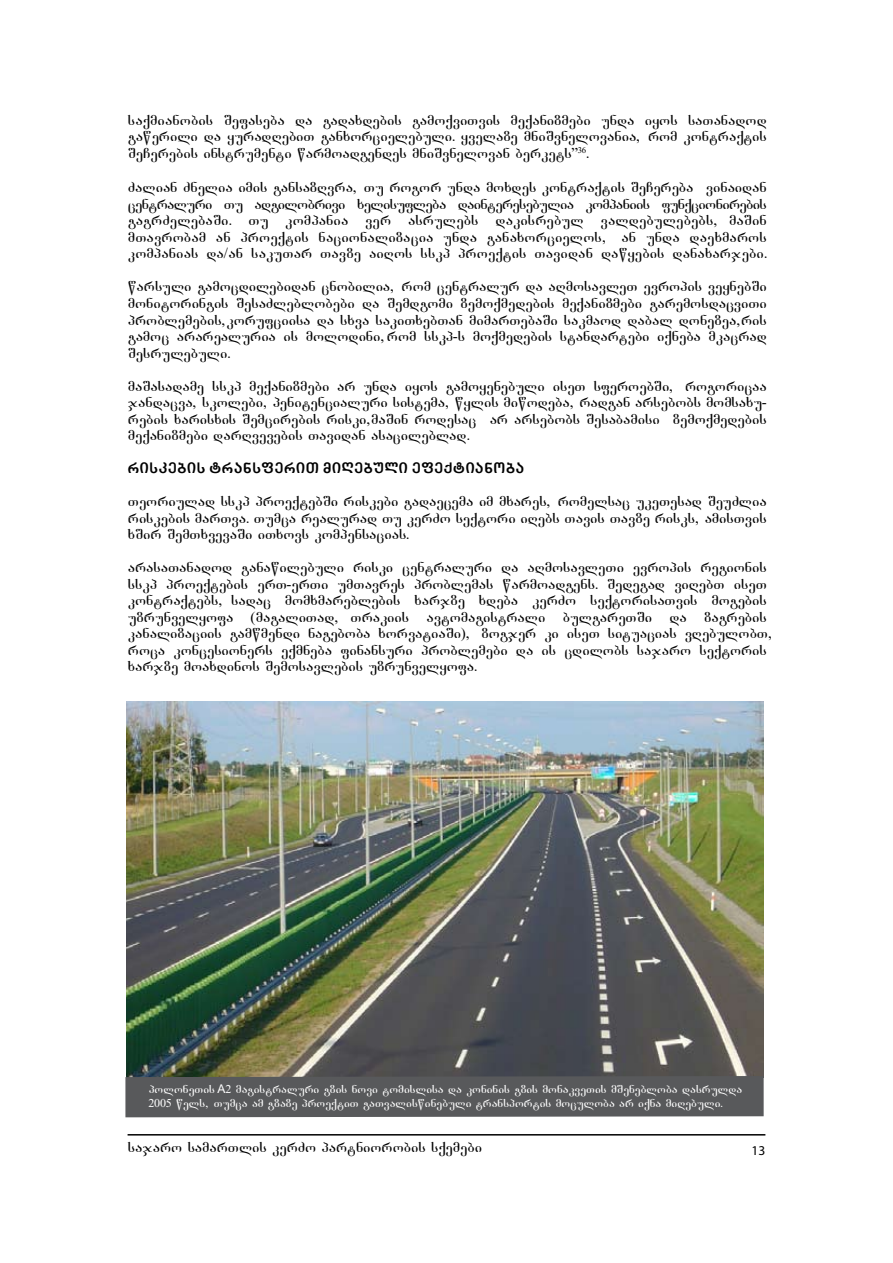
<style>
.page{position:relative;width:893px;height:1263px;background:#fff}
.page>*{position:absolute;margin:0;border:0;box-sizing:border-box;transform-origin:0 0}
.t1{font:15px/16.5px "Grigolia";color:#000;text-align:justify}
.t2{font:700 15px "H Kolkhety Mtav";color:#000}
.t3{font:13.5px "Myriad Pro";color:#000}
.t4{font:12px/13.5px "Grigolia";color:#fff}
.s1{font-family:"Arial"}
</style>
<div class="page">
<hr style="left:128px;top:1134px;width:637px;height:1px;background:#000">
<img style="left:126px;top:702px;width:637px;height:374px">
<div style="left:125px;top:1076px;width:639px;height:41px;background:#58595b"></div>
<p class="t1" style="left:128px;top:113px;width:640px">SAQMIANOBIS SEFASEBA DA GADAXDEBIS GAMOQVITVIS MEQANIZMEBI UNDA IYOS SATANADOD GAWERILI DA YURADREBIT GANXORCIELEBULI. YVELAZE MNISVNELOVANIA, ROM KONTRAQTIS SECEREBIS INSTRUMENTI WARMOADGENDES MNISVNELOVAN BERKETS”<sup>36</sup>.</p>
<p class="t1" style="left:128px;top:181px;width:640px">ZALIAN ZNELIA IMIS GANSAZRVRA, TU ROGOR UNDA MOXDES KONTRAQTIS SECEREBA VINAIDAN CENTRALURI TU ADGILOBRIVI XELISUFLEBA DAINTERESEBULIA KOMPANIIS FUNQCIONIREBIS GAGRZELEBASI. TU KOMPANIA VER ASRULEBS DAKISREBUL VALDEBULEBEBS, MASIN MTAVROBAM AN PROEQTIS NACIONALIZACIA UNDA GANAXORCIELOS, AN UNDA DAEXMAROS KOMPANIAS DA/AN SAKUTAR TAVZE AIROS SSKP PROEQTIS TAVIDAN DAWYEBIS DANAXARJEBI.</p>
<p class="t1" style="left:128px;top:280px;width:640px">WARSULI GAMOCDILEBIDAN CNOBILIA, ROM CENTRALUR DA ARMOSAVLET EVROPIS VEYNEBSI MONITORINGIS SESAZLEBLOBEBI DA SEMDGOMI ZEMOQMEDEBIS MEQANIZMEBI GAREMOSDACVITI PROBLEMEBIS, KORUFCIISA DA SXVA SAKITXEBTAN MIMARTEBASI SAKMAOD DABAL DONEZEA, RIS GAMOC ARAREALURIA IS MOLODINI, ROM SSKP-S MOQMEDEBIS STANDARTEBI IQNEBA MKACRAD SESRULEBULI.</p>
<p class="t1" style="left:128px;top:379px;width:640px">MASASADAME SSKP MEQANIZMEBI AR UNDA IYOS GAMOYENEBULI ISET SFEROEBSI, ROGORICAA JANDACVA, SKOLEBI, PENITENCIALURI SISTEMA, WYLIS MIWODEBA, RADGAN ARSEBOBS MOMSAXU-REBIS XARISXIS SEMCIREBIS RISKI, MASIN RODESAC AR ARSEBOBS SESABAMISI ZEMOQMEDEBIS MEQANIZMEBI DARRVEVEBIS TAVIDAN ASACILEBLAD.</p>
<p class="t2" style="left:128px;top:461px;width:399px">RISKEBIS TRANSFERIT MIREBULI EFEQTIANOBA</p>
<p class="t1" style="left:128px;top:494px;width:640px">TEORIULAD SSKP PROEQTEBSI RISKEBI GADAECEMA IM MXARES, ROMELSAC UKETESAD SEUZLIA RISKEBIS MARTVA. TUMCA REALURAD TU KERZO SEQTORI IREBS TAVIS TAVZE RISKS, AMISTVIS XSIR SEMTXVEVASI ITXOVS KOMPENSACIAS.</p>
<p class="t1" style="left:128px;top:560px;width:645px;text-align:left">ARASATANADOD GANAWILEBULI RISKI CENTRALURI DA ARMOSAVLETI EVROPIS REGIONIS SSKP PROEQTEBIS ERT-ERTI UMTAVRES PROBLEMAS WARMOADGENS. SEDEGAD VIREBT ISET KONTRAQTEBS, SADAC MOMXMAREBLEBIS XARJZE XDEBA KERZO SEQTORISATVIS MOGEBIS UZRUNVELYOFA (MAGALITAD, TRAKIIS AVTOMAGISTRALI BULGARETSI DA ZAGREBIS KANALIZACIIS GAMWMENDI NAGEBOBA XORVATIASI), ZOGJER KI ISET SITUACIAS VREBULOBT, ROCA KONCESIONERS EQMNEBA FINANSURI PROBLEMEBI DA IS CDILOBS SAJARO SEQTORIS XARJZE MOAXDINOS SEMOSAVLEBIS UZRUNVELYOFA.</p>
<p class="t4" style="left:148px;top:1084px;width:595px">POLONETIS <span class="s1">A</span>2 MAGISTRALURI GZIS NOVI TOMISLISA DA KONINIS GZIS MONAKVETIS MSENEBLOBA DASRULDA<br>2005 WELS, TUMCA AM GZAZE PROEQTIT GATVALISWINEBULI TRANSPORTIS MOCULOBA AR IQNA MIREBULI.</p>
<p class="t1" style="left:128px;top:1140px;width:356px">SAJARO SAMARTLIS KERZO PARTNIOROBIS SQEMEBI</p>
<p class="t3" style="left:752px;top:1142px;width:15px">13</p>
</div>
